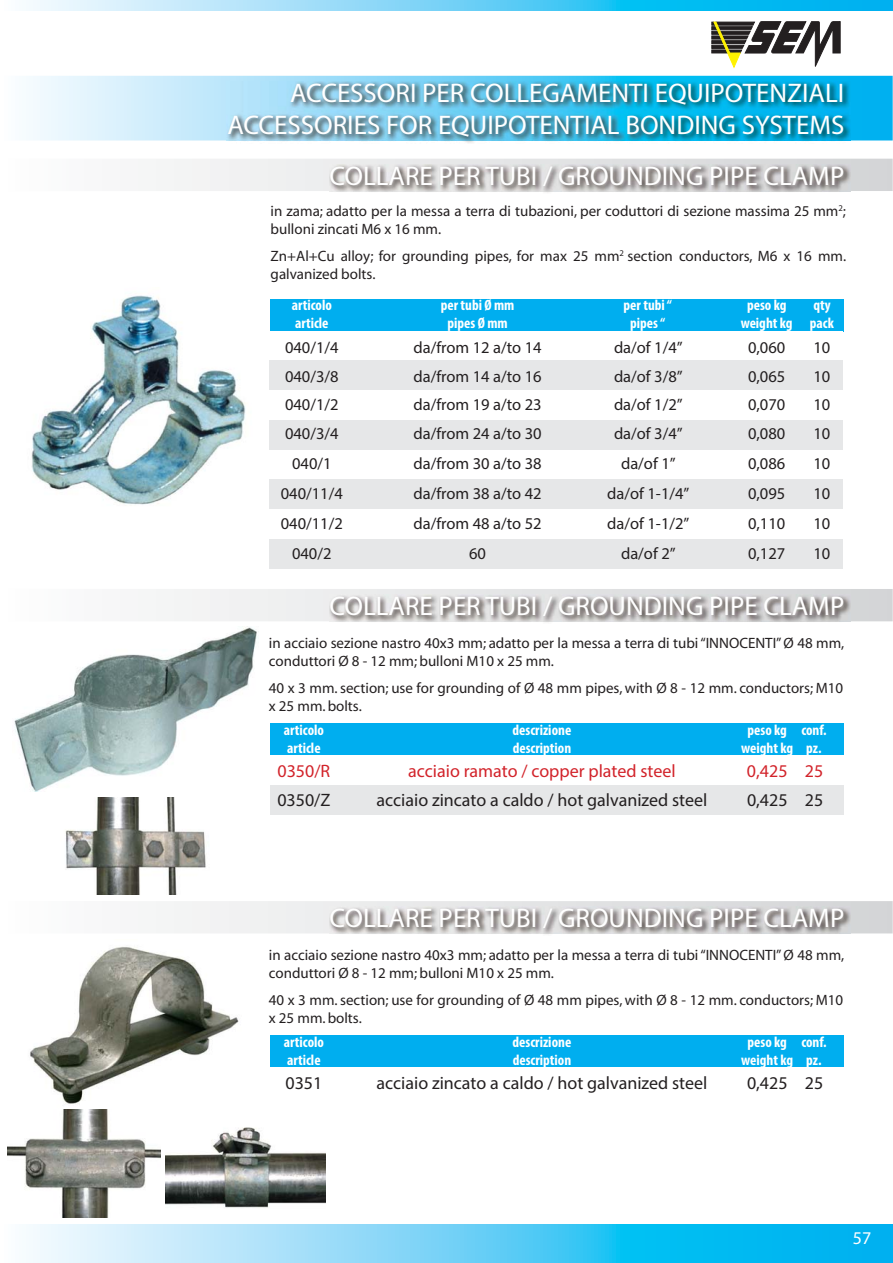
<style>
.page{position:relative;width:893px;height:1263px;background:#fff}
.page>*{position:absolute;margin:0;border:0;box-sizing:border-box;transform-origin:0 0}
.t1{font:27px/32.4px "Myriad Pro";color:#fff;text-align:right}
.t2{font:18px "Myriad Pro";color:#231f20}
.t3{font:18px "Myriad Pro";color:#d2232a}
.t4{font:18px "Myriad Pro";color:#fff}
.t5{font:16.5px "Myriad Pro";color:#231f20}
.t6{font:15px/18px "Myriad";color:#231f20}
.t7{font:700 condensed 15px "Myriad Pro";color:#fff}
</style>
<div class="page">
<svg style="left:29px;top:1224px;width:864px;height:39px;background:#68d1f6"></svg>
<svg style="left:712px;top:22px;width:128px;height:45px"></svg>
<svg style="left:29px;top:0;width:864px;height:10px;background:#67d1f6"></svg>
<svg style="left:29px;top:76px;width:864px;height:65px;background:#9fe0f9"></svg>
<img style="left:227px;top:82px;width:624px;height:61px">
<svg style="left:156px;top:159px;width:737px;height:32px"></svg>
<img style="left:329px;top:164px;width:521px;height:29px">
<svg style="left:156px;top:589px;width:737px;height:32px"></svg>
<img style="left:329px;top:595px;width:521px;height:27px">
<div style="left:270px;top:723px;width:574px;height:33px;background:#00aeef"></div>
<div style="left:270px;top:755px;width:573px;height:30px;background:#fff"></div>
<div style="left:270px;top:785px;width:573px;height:30px;background:#e6e7e8"></div>
<div style="left:270px;top:299px;width:573px;height:32px;background:#00aeef"></div>
<div style="left:269px;top:361px;width:574px;height:29px;background:#e6e7e8"></div>
<div style="left:269px;top:420px;width:574px;height:30px;background:#e6e7e8"></div>
<div style="left:269px;top:480px;width:574px;height:29px;background:#e6e7e8"></div>
<div style="left:269px;top:539px;width:574px;height:30px;background:#e6e7e8"></div>
<img style="left:31px;top:295px;width:215px;height:210px">
<img style="left:14px;top:626px;width:243px;height:166px">
<svg style="left:156px;top:901px;width:737px;height:32px"></svg>
<img style="left:329px;top:907px;width:521px;height:27px">
<div style="left:270px;top:1036px;width:574px;height:32px;background:#00aeef"></div>
<div style="left:270px;top:1067px;width:573px;height:30px;background:#fff"></div>
<img style="left:30px;top:946px;width:209px;height:164px">
<img style="left:65px;top:797px;width:141px;height:97px">
<img style="left:7px;top:1110px;width:153px;height:107px">
<img style="left:166px;top:1127px;width:159px;height:81px">
<h1 class="t1" style="left:227px;top:78px;width:618px">ACCESSORI PER COLLEGAMENTI EQUIPOTENZIALI<br>ACCESSORIES FOR EQUIPOTENTIAL BONDING SYSTEMS</h1>
<h1 class="t1" style="left:329px;top:161px;width:516px">COLLARE PER TUBI / GROUNDING PIPE CLAMP</h1>
<p class="t6" style="left:271px;top:204px;width:577px">in zama; adatto per la messa a terra di tubazioni, per coduttori di sezione massima 25 mm<sup>2</sup>; bulloni zincati M6 x 16 mm.</p>
<p class="t6" style="left:271px;top:249px;width:577px">Zn+Al+Cu alloy; for grounding pipes, for max 25 mm<sup>2</sup> section conductors, M6 x 16 mm. galvanized bolts.</p>
<p class="t7" style="left:292px;top:299px;width:42px">articolo</p>
<p class="t7" style="left:441px;top:299px;width:75px">per tubi Ø mm</p>
<p class="t7" style="left:623px;top:299px;width:50px">per tubi “</p>
<p class="t7" style="left:747px;top:299px;width:41px">peso kg</p>
<p class="t7" style="left:813px;top:299px;width:19px">qty</p>
<p class="t7" style="left:295px;top:317px;width:35px">article</p>
<p class="t7" style="left:447px;top:317px;width:62px">pipes Ø mm</p>
<p class="t7" style="left:630px;top:317px;width:36px">pipes “</p>
<p class="t7" style="left:741px;top:317px;width:95px">weight kg pack</p>
<p class="t5" style="left:285px;top:342px;width:55px">040/1/4</p>
<p class="t5" style="left:413px;top:342px;width:130px">da/from 12 a/to 14</p>
<p class="t5" style="left:614px;top:342px;width:70px">da/of 1/4”</p>
<p class="t5" style="left:748px;top:342px;width:39px">0,060</p>
<p class="t5" style="left:813px;top:342px;width:18px">10</p>
<p class="t5" style="left:285px;top:370px;width:55px">040/3/8</p>
<p class="t5" style="left:413px;top:370px;width:130px">da/from 14 a/to 16</p>
<p class="t5" style="left:614px;top:370px;width:70px">da/of 3/8”</p>
<p class="t5" style="left:748px;top:370px;width:39px">0,065</p>
<p class="t5" style="left:813px;top:370px;width:18px">10</p>
<p class="t5" style="left:285px;top:399px;width:55px">040/1/2</p>
<p class="t5" style="left:413px;top:399px;width:130px">da/from 19 a/to 23</p>
<p class="t5" style="left:614px;top:399px;width:70px">da/of 1/2”</p>
<p class="t5" style="left:748px;top:399px;width:39px">0,070</p>
<p class="t5" style="left:813px;top:399px;width:18px">10</p>
<p class="t5" style="left:285px;top:427px;width:55px">040/3/4</p>
<p class="t5" style="left:413px;top:427px;width:130px">da/from 24 a/to 30</p>
<p class="t5" style="left:614px;top:427px;width:70px">da/of 3/4”</p>
<p class="t5" style="left:748px;top:427px;width:39px">0,080</p>
<p class="t5" style="left:813px;top:427px;width:18px">10</p>
<p class="t5" style="left:292px;top:457px;width:41px">040/1</p>
<p class="t5" style="left:413px;top:457px;width:130px">da/from 30 a/to 38</p>
<p class="t5" style="left:621px;top:457px;width:56px">da/of 1”</p>
<p class="t5" style="left:748px;top:457px;width:39px">0,086</p>
<p class="t5" style="left:813px;top:457px;width:18px">10</p>
<p class="t5" style="left:281px;top:487px;width:64px">040/11/4</p>
<p class="t5" style="left:413px;top:487px;width:130px">da/from 38 a/to 42</p>
<p class="t5" style="left:607px;top:487px;width:84px">da/of 1-1/4”</p>
<p class="t5" style="left:748px;top:487px;width:39px">0,095</p>
<p class="t5" style="left:813px;top:487px;width:18px">10</p>
<p class="t5" style="left:281px;top:517px;width:64px">040/11/2</p>
<p class="t5" style="left:413px;top:517px;width:130px">da/from 48 a/to 52</p>
<p class="t5" style="left:607px;top:517px;width:84px">da/of 1-1/2”</p>
<p class="t5" style="left:748px;top:517px;width:39px">0,110</p>
<p class="t5" style="left:813px;top:517px;width:18px">10</p>
<p class="t5" style="left:292px;top:547px;width:41px">040/2</p>
<p class="t5" style="left:469px;top:547px;width:18px">60</p>
<p class="t5" style="left:621px;top:547px;width:56px">da/of 2”</p>
<p class="t5" style="left:748px;top:547px;width:39px">0,127</p>
<p class="t5" style="left:813px;top:547px;width:18px">10</p>
<h1 class="t1" style="left:329px;top:591px;width:516px">COLLARE PER TUBI / GROUNDING PIPE CLAMP</h1>
<p class="t6" style="left:269px;top:635px;width:577px">in acciaio sezione nastro 40x3 mm; adatto per la messa a terra di tubi “INNOCENTI” Ø 48 mm, conduttori Ø 8 - 12 mm; bulloni M10 x 25 mm.</p>
<p class="t6" style="left:269px;top:680px;width:576px">40 x 3 mm. section; use for grounding of Ø 48 mm pipes, with Ø 8 - 12 mm. conductors; M10 x 25 mm. bolts.</p>
<p class="t7" style="left:284px;top:724px;width:42px">articolo</p>
<p class="t7" style="left:513px;top:724px;width:60px">descrizione</p>
<p class="t7" style="left:747px;top:724px;width:81px">peso kg conf.</p>
<p class="t7" style="left:287px;top:742px;width:35px">article</p>
<p class="t7" style="left:513px;top:742px;width:60px">description</p>
<p class="t7" style="left:741px;top:742px;width:82px">weight kg pz.</p>
<p class="t3" style="left:277px;top:764px;width:54px">0350/R</p>
<p class="t3" style="left:408px;top:764px;width:269px">acciaio ramato / copper plated steel</p>
<p class="t3" style="left:747px;top:764px;width:78px">0,425 25</p>
<p class="t2" style="left:277px;top:793px;width:55px">0350/Z</p>
<p class="t2" style="left:376px;top:793px;width:332px">acciaio zincato a caldo / hot galvanized steel</p>
<p class="t2" style="left:747px;top:793px;width:78px">0,425 25</p>
<h1 class="t1" style="left:329px;top:904px;width:516px">COLLARE PER TUBI / GROUNDING PIPE CLAMP</h1>
<p class="t6" style="left:269px;top:947px;width:577px">in acciaio sezione nastro 40x3 mm; adatto per la messa a terra di tubi “INNOCENTI” Ø 48 mm, conduttori Ø 8 - 12 mm; bulloni M10 x 25 mm.</p>
<p class="t6" style="left:269px;top:992px;width:576px">40 x 3 mm. section; use for grounding of Ø 48 mm pipes, with Ø 8 - 12 mm. conductors; M10 x 25 mm. bolts.</p>
<p class="t7" style="left:284px;top:1036px;width:42px">articolo</p>
<p class="t7" style="left:513px;top:1036px;width:60px">descrizione</p>
<p class="t7" style="left:747px;top:1036px;width:81px">peso kg conf.</p>
<p class="t7" style="left:287px;top:1054px;width:35px">article</p>
<p class="t7" style="left:513px;top:1054px;width:60px">description</p>
<p class="t7" style="left:741px;top:1054px;width:82px">weight kg pz.</p>
<p class="t2" style="left:285px;top:1076px;width:38px">0351</p>
<p class="t2" style="left:376px;top:1076px;width:332px">acciaio zincato a caldo / hot galvanized steel</p>
<p class="t2" style="left:747px;top:1076px;width:78px">0,425 25</p>
<p class="t4" style="left:853px;top:1231px;width:20px">57</p>
</div>
